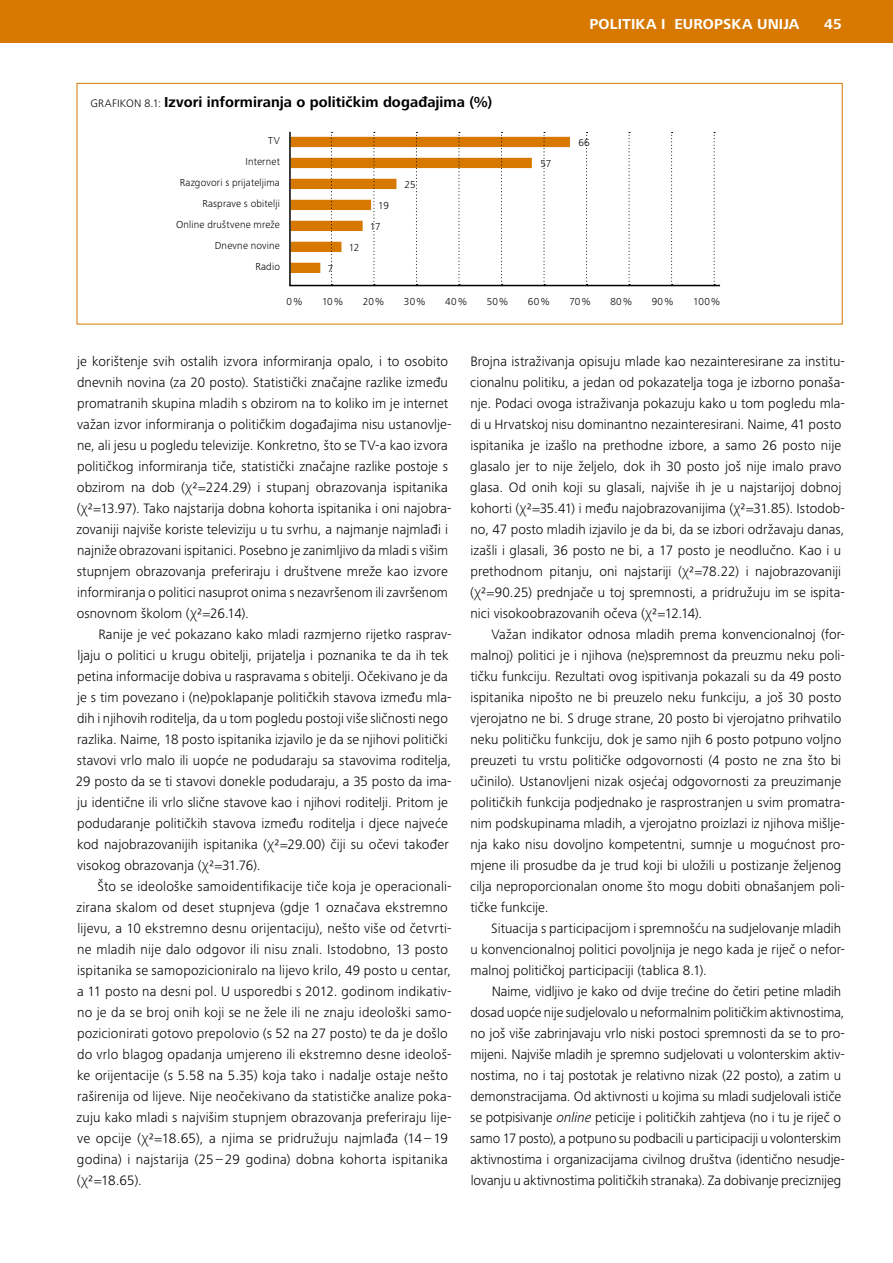
<style>
.page{position:relative;width:893px;height:1263px;background:#fff}
.page>*{position:absolute;margin:0;border:0;box-sizing:border-box;transform-origin:0 0}
.t1{font:700 15px "Frutiger Next Pro";letter-spacing:.005em;color:#000}
.t2{font:700 15px "Frutiger Next Pro";letter-spacing:.01em;color:#fff}
.t3{font:300 14.1px/21px "Frutiger Next Pro";letter-spacing:.005em;color:#000}
.t4{font:300 10.5px/21px "Frutiger Next Pro";letter-spacing:.015em;color:#000;text-align:right}
.s1{font-weight:300;font-size:11.25px}
.s2{font-family:"Open Sans"}
.s3{font-style:italic}
</style>
<div class="page">
<div style="left:0;top:0;width:893px;height:43px;background:#d77900"></div>
<div style="left:77px;top:83px;width:766px;height:241px;border:1px solid #d77900"></div>
<hr style="left:289px;top:132px;width:2px;height:153px;background:#000">
<hr style="left:289px;top:285px;width:431px;height:1px;background:#000">
<svg style="left:586px;top:132px;width:2px;height:153px"></svg>
<svg style="left:629px;top:132px;width:1px;height:153px"></svg>
<svg style="left:671px;top:132px;width:2px;height:153px"></svg>
<svg style="left:714px;top:132px;width:1px;height:153px"></svg>
<svg style="left:291px;top:132px;width:279px;height:153px"></svg>
<p class="t1" style="left:91px;top:94px;width:403px"><span class="s1">GRAFIKON 8.1:</span> Izvori informiranja o političkim događajima (%)</p>
<p class="t4" style="left:176px;top:130px;width:105px">TV<br>Internet<br>Razgovori s prijateljima<br>Rasprave s obitelji<br>Online društvene mreže<br>Dnevne novine<br>Radio</p>
<p class="t4" style="left:328px;top:258px;width:7px">7</p>
<p class="t4" style="left:349px;top:237px;width:12px">12</p>
<p class="t4" style="left:378px;top:195px;width:12px">19</p>
<p class="t4" style="left:370px;top:216px;width:12px">17</p>
<p class="t4" style="left:404px;top:174px;width:13px">25</p>
<p class="t2" style="left:589px;top:16px;width:211px">POLITIKA I EUROPSKA UNIJA</p>
<p class="t2" style="left:824px;top:16px;width:19px">45</p>
<p class="t4" style="left:540px;top:153px;width:13px">57</p>
<p class="t4" style="left:578px;top:132px;width:13px">66</p>
<p class="t4" style="left:286px;top:291px;width:17px">0%</p>
<p class="t4" style="left:322px;top:291px;width:23px">10%</p>
<p class="t4" style="left:363px;top:291px;width:23px">20%</p>
<p class="t4" style="left:404px;top:291px;width:23px">30%</p>
<p class="t4" style="left:445px;top:291px;width:23px">40%</p>
<p class="t4" style="left:487px;top:291px;width:23px">50%</p>
<p class="t4" style="left:528px;top:291px;width:23px">60%</p>
<p class="t4" style="left:569px;top:291px;width:23px">70%</p>
<p class="t4" style="left:610px;top:291px;width:23px">80%</p>
<p class="t4" style="left:652px;top:291px;width:23px">90%</p>
<p class="t4" style="left:693px;top:291px;width:29px">100%</p>
<p class="t3" style="left:77px;top:351px;width:376px">je korištenje svih ostalih izvora informiranja opalo, i to osobito dnevnih novina (za 20 posto). Statistički značajne razlike između promatranih skupina mladih s obzirom na to koliko im je internet važan izvor informiranja o političkim događajima nisu ustanovlje&shy;ne, ali jesu u pogledu televizije. Konkretno, što se TV-a kao izvora političkog informiranja tiče, statistički značajne razlike postoje s obzirom na dob (<span class="s2">χ</span>2=224.29) i stupanj obrazovanja ispitanika (<span class="s2">χ</span>2=13.97). Tako najstarija dobna kohorta ispitanika i oni najobra&shy;zovaniji najviše koriste televiziju u tu svrhu, a najmanje najmlađi i najniže obrazovani ispitanici. Posebno je zanimljivo da mladi s višim stupnjem obrazovanja preferiraju i društvene mreže kao izvore informiranja o politici nasuprot onima s nezavršenom ili završenom osnovnom školom (<span class="s2">χ</span>2=26.14).</p>
<p class="t3" style="left:76px;top:624px;width:377px;text-indent:22px">Ranije je već pokazano kako mladi razmjerno rijetko rasprav&shy;ljaju o politici u krugu obitelji, prijatelja i poznanika te da ih tek petina informacije dobiva u raspravama s obitelji. Očekivano je da je s tim povezano i (ne)poklapanje političkih stavova između mla&shy;dih i njihovih roditelja, da u tom pogledu postoji više sličnosti nego razlika. Naime, 18 posto ispitanika izjavilo je da se njihovi politički stavovi vrlo malo ili uopće ne podudaraju sa stavovima roditelja, 29 posto da se ti stavovi donekle podudaraju, a 35 posto da ima&shy;ju identične ili vrlo slične stavove kao i njihovi roditelji. Pritom je podudaranje političkih stavova između roditelja i djece najveće kod najobrazovanijih ispitanika (<span class="s2">χ</span>2=29.00) čiji su očevi također visokog obrazovanja (<span class="s2">χ</span>2=31.76).</p>
<p class="t3" style="left:77px;top:876px;width:376px;text-indent:21px">Što se ideološke samoidentifikacije tiče koja je operacionali&shy;zirana skalom od deset stupnjeva (gdje 1 označava ekstremno lijevu, a 10 ekstremno desnu orijentaciju), nešto više od četvrti&shy;ne mladih nije dalo odgovor ili nisu znali. Istodobno, 13 posto ispitanika se samopozicioniralo na lijevo krilo, 49 posto u centar, a 11 posto na desni pol. U usporedbi s 2012. godinom indikativ&shy;no je da se broj onih koji se ne žele ili ne znaju ideološki samo&shy;pozicionirati gotovo prepolovio (s 52 na 27 posto) te da je došlo do vrlo blagog opadanja umjereno ili ekstremno desne ideološ&shy;ke orijentacije (s 5.58 na 5.35) koja tako i nadalje ostaje nešto raširenija od lijeve. Nije neočekivano da statističke analize poka&shy;zuju kako mladi s najvišim stupnjem obrazovanja preferiraju lije&shy;ve opcije (<span class="s2">χ</span>2=18.65), a njima se pridružuju najmlađa (14 – 19 godina) i najstarija (25 – 29 godina) dobna kohorta ispitanika (<span class="s2">χ</span>2=18.65).</p>
<p class="t3" style="left:470px;top:351px;width:376px">Brojna istraživanja opisuju mlade kao nezainteresirane za institu&shy;cionalnu politiku, a jedan od pokazatelja toga je izborno ponaša&shy;nje. Podaci ovoga istraživanja pokazuju kako u tom pogledu mla&shy;di u Hrvatskoj nisu dominantno nezainteresirani. Naime, 41 posto ispitanika je izašlo na prethodne izbore, a samo 26 posto nije glasalo jer to nije željelo, dok ih 30 posto još nije imalo pravo glasa. Od onih koji su glasali, najviše ih je u najstarijoj dobnoj kohorti (<span class="s2">χ</span>2=35.41) i među najobrazovanijima (<span class="s2">χ</span>2=31.85). Istodob&shy;no, 47 posto mladih izjavilo je da bi, da se izbori održavaju danas, izašli i glasali, 36 posto ne bi, a 17 posto je neodlučno. Kao i u prethodnom pitanju, oni najstariji (<span class="s2">χ</span>2=78.22) i najobrazovaniji (<span class="s2">χ</span>2=90.25) prednjače u toj spremnosti, a pridružuju im se ispita&shy;nici visokoobrazovanih očeva (<span class="s2">χ</span>2=12.14).</p>
<p class="t3" style="left:470px;top:624px;width:376px;text-indent:21px">Važan indikator odnosa mladih prema konvencionalnoj (for&shy;malnoj) politici je i njihova (ne)spremnost da preuzmu neku poli&shy;tičku funkciju. Rezultati ovog ispitivanja pokazali su da 49 posto ispitanika nipošto ne bi preuzelo neku funkciju, a još 30 posto vjerojatno ne bi. S druge strane, 20 posto bi vjerojatno prihvatilo neku političku funkciju, dok je samo njih 6 posto potpuno voljno preuzeti tu vrstu političke odgovornosti (4 posto ne zna što bi učinilo). Ustanovljeni nizak osjećaj odgovornosti za preuzimanje političkih funkcija podjednako je rasprostranjen u svim promatra&shy;nim podskupinama mladih, a vjerojatno proizlazi iz njihova mišlje&shy;nja kako nisu dovoljno kompetentni, sumnje u mogućnost pro&shy;mjene ili prosudbe da je trud koji bi uložili u postizanje željenog cilja neproporcionalan onome što mogu dobiti obnašanjem poli&shy;tičke funkcije.</p>
<p class="t3" style="left:470px;top:918px;width:376px;text-indent:21px">Situacija s participacijom i spremnošću na sudjelovanje mladih u konvencionalnoj politici povoljnija je nego kada je riječ o nefor&shy;malnoj političkoj participaciji (tablica 8.1).</p>
<p class="t3" style="left:470px;top:981px;width:376px;text-indent:22px">Naime, vidljivo je kako od dvije trećine do četiri petine mladih dosad uopće nije sudjelovalo u neformalnim političkim aktivnostima, no još više zabrinjavaju vrlo niski postoci spremnosti da se to pro&shy;mijeni. Najviše mladih je spremno sudjelovati u volonterskim aktiv&shy;nostima, no i taj postotak je relativno nizak (22 posto), a zatim u demonstracijama. Od aktivnosti u kojima su mladi sudjelovali ističe se potpisivanje <span class="s3">online</span> peticije i političkih zahtjeva (no i tu je riječ o samo 17 posto), a potpuno su podbacili u participaciji u volonterskim aktivnostima i organizacijama civilnog društva (identično nesudje&shy;lovanju u aktivnostima političkih stranaka). Za dobivanje preciznijeg</p>
</div>
